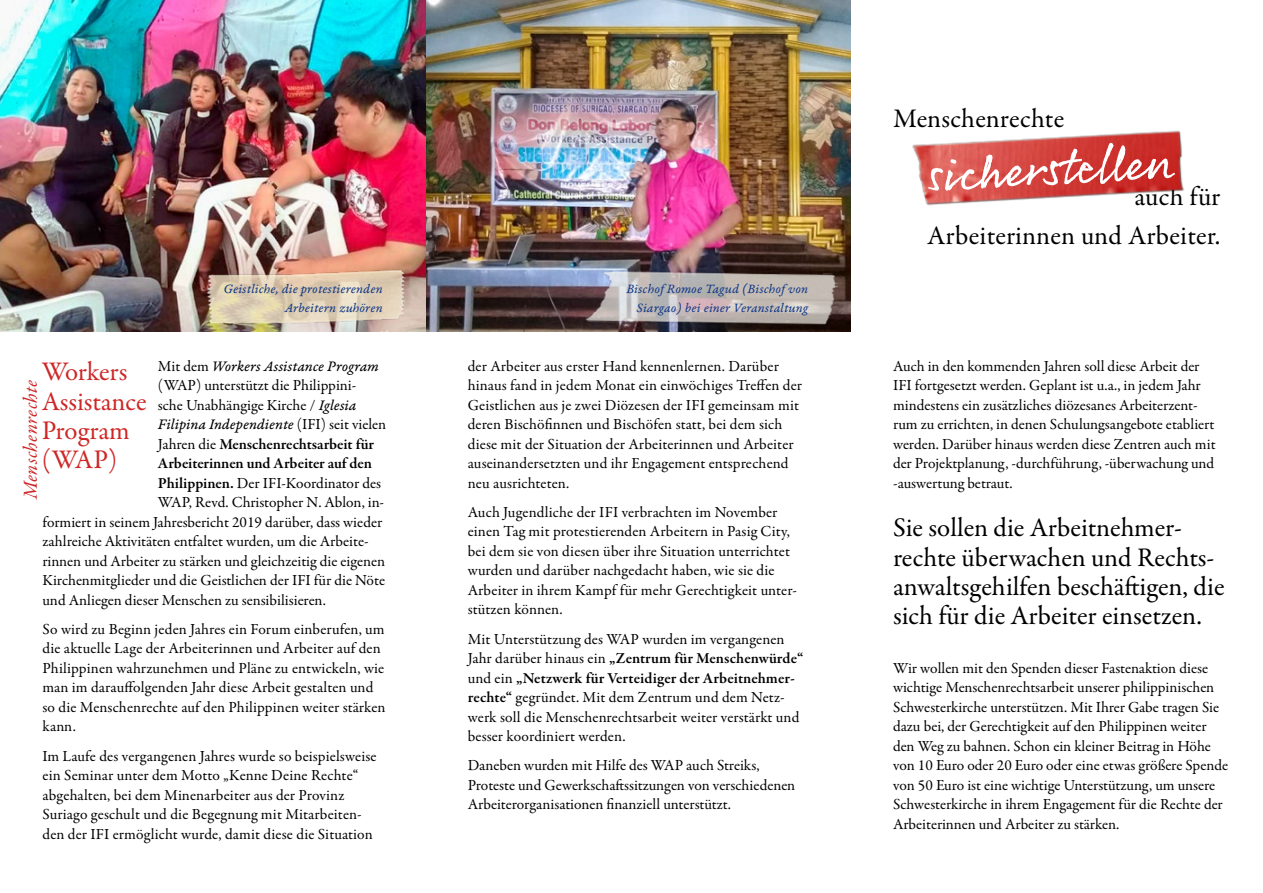
<style>
.page{position:relative;width:1263px;height:893px;background:#fff}
.page>*{position:absolute;margin:0;border:0;box-sizing:border-box;transform-origin:0 0}
.t1{font:27px/29.2px "Garamond Premr Pro";color:#000}
.t2{font:27px/29.2px "Garamond Premr Pro";letter-spacing:-.005em;color:#cd2726}
.t3{font:italic 19.8px "Garamond Premr Pro";letter-spacing:.015em;color:#cd2726}
.t4{font:15.45px/19.5px "Garamond Premr Pro";color:#000}
.t5{font:15.45px "Garamond Premr Pro It Capt";color:#000}
.t6{font:600 15.45px "Garamond Premr Pro";letter-spacing:-.01em;color:#000}
.t7{font:13.5px/19.5px "Garamond Premr Pro It Capt";letter-spacing:.01em;color:#143a87;text-align:right}
.s1{font-family:"Garamond Premr Pro"}
.s2{font-family:"Garamond Premr Pro It Capt"}
.s3{font-weight:400}
.s4{font-weight:600}
</style>
<div class="page">
<img style="left:0;top:0;width:850px;height:332px">
<img style="left:912px;top:130px;width:272px;height:76px">
<img style="left:585px;top:269px;width:253px;height:57px">
<img style="left:206px;top:270px;width:200px;height:53px">
<svg style="left:928px;top:143px;width:247px;height:48px;background:#db6965"></svg>
<p class="t7" style="left:223px;top:279px;width:161px">Geistliche, die protestierenden<br>Arbeitern zuhören</p>
<p class="t7" style="left:626px;top:279px;width:183px">Bischof Romoe Tagud (Bischof von<br>Siargao) bei einer Veranstaltung</p>
<p class="t5" style="left:158px;top:356px;width:222px"><span class="s1">Mit dem</span> Workers Assistance Program</p>
<p class="t4" style="left:158px;top:376px;width:200px">(WAP) unterstützt die Philippini&shy;sche Unabhängige Kirche / <span class="s2">Iglesia</span></p>
<p class="t5" style="left:158px;top:415px;width:230px">Filipina Independiente <span class="s1">(IFI) seit vielen</span></p>
<p class="t6" style="left:158px;top:434px;width:217px"><span class="s3">Jahren die</span> Menschenrechtsarbeit für</p>
<p class="t6" style="left:158px;top:454px;width:216px">Arbeiterinnen und Arbeiter auf den</p>
<p class="t4" style="left:158px;top:473px;width:225px"><span class="s4">Philippinen.</span> Der IFI-Koordinator des</p>
<p class="t4" style="left:158px;top:493px;width:228px">WAP, Revd. Christopher N. Ablon, in-</p>
<p class="t4" style="left:43px;top:512px;width:341px">formiert in seinem Jahresbericht 2019 darüber, dass wieder</p>
<p class="t4" style="left:43px;top:532px;width:328px">zahlreiche Aktivitäten entfaltet wurden, um die Arbeite-</p>
<p class="t4" style="left:43px;top:551px;width:344px">rinnen und Arbeiter zu stärken und gleichzeitig die eigenen</p>
<p class="t4" style="left:43px;top:571px;width:344px">Kirchenmitglieder und die Geistlichen der IFI für die Nöte</p>
<p class="t4" style="left:43px;top:590px;width:285px">und Anliegen dieser Menschen zu sensibilisieren.</p>
<p class="t4" style="left:43px;top:620px;width:344px">So wird zu Beginn jeden Jahres ein Forum einberufen, um die aktuelle Lage der Arbeiterinnen und Arbeiter auf den Philippinen wahrzunehmen und Pläne zu entwickeln, wie man im darauffolgenden Jahr diese Arbeit gestalten und so die Menschenrechte auf den Philippinen weiter stärken kann.</p>
<p class="t4" style="left:43px;top:746px;width:336px">Im Laufe des vergangenen Jahres wurde so beispielsweise ein Seminar unter dem Motto „Kenne Deine Rechte“ abgehalten, bei dem Minenarbeiter aus der Provinz Suriago geschult und die Begegnung mit Mitarbeiten&shy;den der IFI ermöglicht wurde, damit diese die Situation</p>
<h1 class="t2" style="left:42px;top:358px;width:107px">Workers<br>Assistance<br>Program (WAP)</h1>
<p class="t3" style="left:18px;top:499px;width:121px;rotate:-90deg">Menschenrechte</p>
<p class="t4" style="left:468px;top:356px;width:336px">der Arbeiter aus erster Hand kennenlernen. Darüber hinaus fand in jedem Monat ein einwöchiges Treffen der Geistlichen aus je zwei Diözesen der IFI gemeinsam mit deren Bischöfinnen und Bischöfen statt, bei dem sich diese mit der Situation der Arbeiterinnen und Arbeiter auseinandersetzten und ihr Engagement entsprechend neu ausrichteten.</p>
<p class="t4" style="left:468px;top:503px;width:331px">Auch Jugendliche der IFI verbrachten im November einen Tag mit protestierenden Arbeitern in Pasig City, bei dem sie von diesen über ihre Situation unterrichtet wurden und darüber nachgedacht haben, wie sie die Arbeiter in ihrem Kampf für mehr Gerechtigkeit unter&shy;stützen können.</p>
<p class="t4" style="left:468px;top:629px;width:337px">Mit Unterstützung des WAP wurden im vergangenen Jahr darüber hinaus ein <span class="s4">„Zentrum für Menschenwürde“ </span>und ein <span class="s4">„Netzwerk für Verteidiger der Arbeitnehmer&shy;rechte“</span> gegründet. Mit dem Zentrum und dem Netz&shy;werk soll die Menschenrechtsarbeit weiter verstärkt und besser koordiniert werden.</p>
<p class="t4" style="left:468px;top:756px;width:329px">Daneben wurden mit Hilfe des WAP auch Streiks,<br>Proteste und Gewerkschaftssitzungen von verschiedenen<br>Arbeiterorganisationen finanziell unterstützt.</p>
<h1 class="t1" style="left:893px;top:104px;width:173px">Menschenrechte</h1>
<h1 class="t1" style="left:927px;top:177px;width:295px;line-height:39px;text-align:right">auch für<br>Arbeiterinnen und Arbeiter.</h1>
<p class="t4" style="left:893px;top:356px;width:324px">Auch in den kommenden Jahren soll diese Arbeit der IFI fortgesetzt werden. Geplant ist u.a., in jedem Jahr mindestens ein zusätzliches diözesanes Arbeiterzent&shy;rum zu errichten, in denen Schulungsangebote etabliert werden. Darüber hinaus werden diese Zentren auch mit der Projektplanung, -durchführung, -überwachung und -auswertung betraut.</p>
<h1 class="t1" style="left:893px;top:514px;width:333px">Sie sollen die Arbeitnehmer&shy;rechte überwachen und Rechts&shy;anwaltsgehilfen beschäftigen, die sich für die Arbeiter einsetzen.</h1>
<p class="t4" style="left:893px;top:659px;width:337px">Wir wollen mit den Spenden dieser Fastenaktion diese wichtige Menschenrechtsarbeit unserer philippinischen Schwesterkirche unterstützen. Mit Ihrer Gabe tragen Sie dazu bei, der Gerechtigkeit auf den Philippinen weiter den Weg zu bahnen. Schon ein kleiner Beitrag in Höhe von 10 Euro oder 20 Euro oder eine etwas größere Spende von 50 Euro ist eine wichtige Unterstützung, um unsere Schwesterkirche in ihrem Engagement für die Rechte der Arbeiterinnen und Arbeiter zu stärken.</p>
</div>
